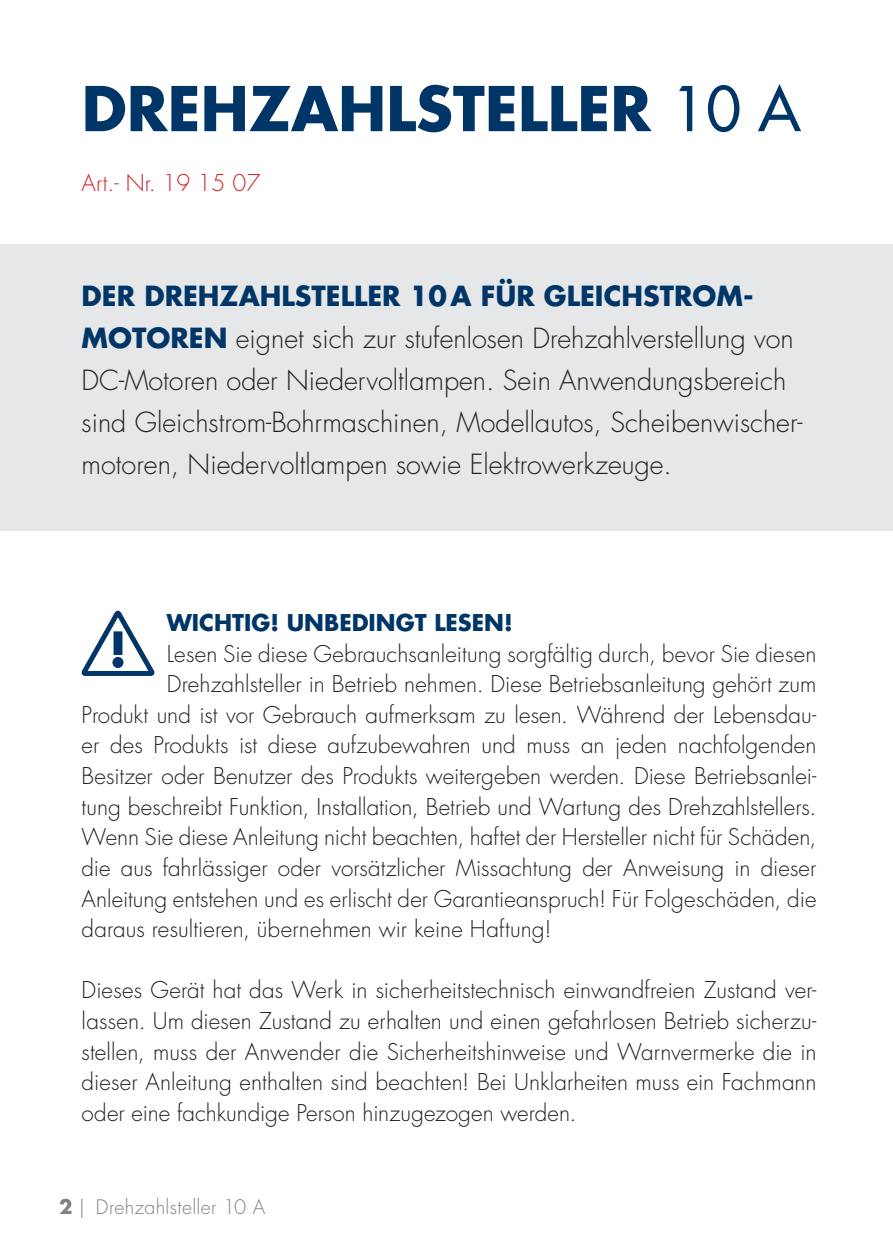
<style>
.page{position:relative;width:893px;height:1259px;background:#fff}
.page>*{position:absolute;margin:0;border:0;box-sizing:border-box;transform-origin:0 0}
.t1{font:700 60px "Futura Std";color:#003667}
.t2{font:300 27px/42px "Futura Std";color:#231f20}
.t3{font:300 22.5px/30.6px "Futura Std";color:#231f20;text-align:justify}
.t4{font:700 22.5px "Futura Std";color:#003667}
.t5{font:300 22.5px "Futura Std";color:#d1232a}
.t6{font:300 19.5px "Futura Std";letter-spacing:.02em;color:#808285}
.s1{font-weight:500}
.s2{font-weight:700;color:#003667}
.s3{font-weight:700}
</style>
<div class="page">
<div style="left:0;top:244px;width:893px;height:287px;background:#e6e7e9"></div>
<svg style="left:81px;top:610px;width:74px;height:66px"></svg>
<h1 class="t1" style="left:82px;top:69px;width:720px">DREHZAHLSTELLER <span class="s1">10 A</span></h1>
<p class="t5" style="left:82px;top:169px;width:180px">Art.- Nr. 19 15 07</p>
<p class="t2" style="left:82px;top:276px;width:722px"><span class="s2">DER DREHZAHLSTELLER 10 A FÜR GLEICHSTROM-MOTOREN</span> eignet sich zur stufenlosen Drehzahlverstellung von DC-Motoren oder Niedervoltlampen. Sein Anwendungsbereich sind Gleichstrom-Bohrmaschinen, Modellautos, Scheibenwischer&shy;motoren, Niedervoltlampen sowie Elektrowerkzeuge.</p>
<p class="t4" style="left:167px;top:607px;width:347px">WICHTIG! UNBEDINGT LESEN!</p>
<p class="t3" style="left:167px;top:639px;width:651px">Lesen Sie diese Gebrauchsanleitung sorgfältig durch, bevor Sie diesen</p>
<p class="t3" style="left:167px;top:669px;width:651px">Drehzahlsteller in Betrieb nehmen. Diese Betriebsanleitung gehört zum</p>
<p class="t3" style="left:82px;top:700px;width:736px">Produkt und ist vor Gebrauch aufmerksam zu lesen. Während der Lebensdau-</p>
<p class="t3" style="left:82px;top:730px;width:736px">er des Produkts ist diese aufzubewahren und muss an jeden nachfolgenden</p>
<p class="t3" style="left:82px;top:761px;width:736px">Besitzer oder Benutzer des Produkts weitergeben werden. Diese Betriebsanlei-</p>
<p class="t3" style="left:82px;top:792px;width:736px">tung beschreibt Funktion, Installation, Betrieb und Wartung des Drehzahlstellers.</p>
<p class="t3" style="left:82px;top:822px;width:736px">Wenn Sie diese Anleitung nicht beachten, haftet der Hersteller nicht für Schäden,</p>
<p class="t3" style="left:82px;top:853px;width:736px">die aus fahrlässiger oder vorsätzlicher Missachtung der Anweisung in dieser</p>
<p class="t3" style="left:82px;top:883px;width:736px">Anleitung entstehen und es erlischt der Garantieanspruch! Für Folgeschäden, die</p>
<p class="t3" style="left:82px;top:914px;width:471px">daraus resultieren, übernehmen wir keine Haftung!</p>
<p class="t3" style="left:82px;top:975px;width:736px">Dieses Gerät hat das Werk in sicherheitstechnisch einwandfreien Zustand ver&shy;lassen. Um diesen Zustand zu erhalten und einen gefahrlosen Betrieb sicherzu&shy;stellen, muss der Anwender die Sicherheitshinweise und Warnvermerke die in dieser Anleitung enthalten sind beachten! Bei Unklarheiten muss ein Fachmann oder eine fachkundige Person hinzugezogen werden.</p>
<p class="t6" style="left:59px;top:1195px;width:208px"><span class="s3">2</span> | Drehzahlsteller 10 A</p>
</div>
